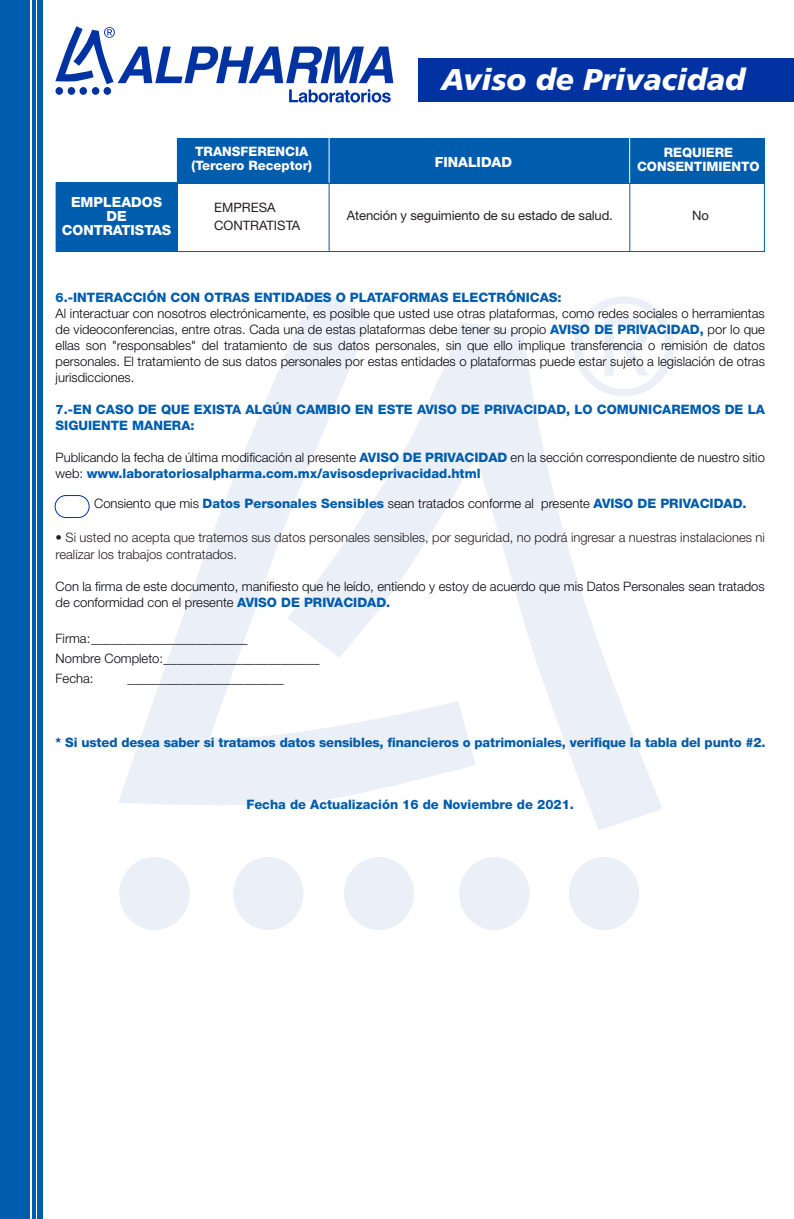
<style>
.page{position:relative;width:794px;height:1219px;background:#fff}
.page>*{position:absolute;margin:0;border:0;box-sizing:border-box;transform-origin:0 0}
.t1{font:italic 900 30px "Frutiger";color:#fff}
.t2{font:800 14px/14px "Helvetica Neue LT Std";color:#fff;text-align:center}
.t3{font:300 13px/16px "Helvetica Neue LT Std";color:#05060b}
.t4{font:800 13px/16px "Helvetica Neue LT Std";color:#005cac}
.t5{font:300 13px/17.5px "Helvetica Neue LT Std";color:#241f1f}
.t6{font:13px/18px "Helvetica Neue LT Std";letter-spacing:-.01em;color:#241f1f}
.t7{font:800 13px/14px "Helvetica Neue LT Std";color:#fff;text-align:center}
.s1{font-weight:800;color:#005cac}
</style>
<div class="page">
<svg style="left:118px;top:289px;width:254px;height:516px"></svg>
<div style="left:119px;top:857px;width:71px;height:73px;background:#ebeff7;border-radius:50%"></div>
<div style="left:233px;top:857px;width:70px;height:73px;background:#ebeff7;border-radius:50%"></div>
<div style="left:344px;top:857px;width:70px;height:73px;background:#ebeff7;border-radius:50%"></div>
<div style="left:459px;top:857px;width:70px;height:73px;background:#ebeff7;border-radius:50%"></div>
<div style="left:569px;top:857px;width:70px;height:73px;background:#ebeff7;border-radius:50%"></div>
<svg style="left:287px;top:322px;width:375px;height:508px"></svg>
<svg style="left:573px;top:296px;width:101px;height:100px"></svg>
<hr style="left:32px;top:0;width:4px;height:1219px;background:#005cac">
<div style="left:0;top:0;width:30px;height:1219px;background:#005cac"></div>
<div style="left:38px;top:0;width:5px;height:1219px;background:#005cac"></div>
<div style="left:418px;top:58px;width:376px;height:43px;background:#0033a1"></div>
<svg style="left:55px;top:26px;width:338px;height:77px"></svg>
<div style="left:56px;top:182px;width:709px;height:70px;background:#fff;border:1px solid #005cac"></div>
<div style="left:178px;top:138px;width:587px;height:45px;background:#005cac"></div>
<div style="left:57px;top:182px;width:121px;height:69px;background:#005cac"></div>
<hr style="left:629px;top:165px;width:1px;height:86px;background:#005cac">
<hr style="left:328px;top:164px;width:1px;height:87px;background:#005cac">
<hr style="left:177px;top:138px;width:1px;height:113px;background:#005cac">
<hr style="left:328px;top:138px;width:1px;height:45px;background:#fff">
<hr style="left:629px;top:137px;width:1px;height:46px;background:#fff">
<div style="left:55px;top:495px;width:35px;height:23px;border:1px solid #0033a1;border-radius:11px"></div>
<p class="t7" style="left:191px;top:145px;width:122px;text-align:left">TRANSFERENCIA (Tercero Receptor)</p>
<h1 class="t1" style="left:441px;top:62px;width:305px">Aviso de Privacidad</h1>
<p class="t2" style="left:435px;top:155px;width:79px">FINALIDAD</p>
<p class="t7" style="left:637px;top:145px;width:124px">REQUIERE<br>CONSENTIMIENTO</p>
<p class="t2" style="left:62px;top:195px;width:111px">EMPLEADOS<br>DE<br>CONTRATISTAS</p>
<p class="t6" style="left:214px;top:199px;width:88px">EMPRESA<br>CONTRATISTA</p>
<p class="t6" style="left:692px;top:207px;width:18px">No</p>
<p class="t6" style="left:347px;top:206px;width:267px">Atención y seguimiento de su estado de salud.</p>
<p class="t4" style="left:56px;top:290px;width:507px">6.-INTERACCIÓN CON OTRAS ENTIDADES O PLATAFORMAS ELECTRÓNICAS:</p>
<p class="t3" style="left:56px;top:305px;width:711px;text-align:justify">Al interactuar con nosotros electrónicamente, es posible que usted use otras plataformas, como redes sociales o herramientas de videoconferencias, entre otras. Cada una de estas plataformas debe tener su propio <span class="s1">AVISO DE PRIVACIDAD,</span> por lo que ellas son "responsables" del tratamiento de sus datos personales, sin que ello implique transferencia o remisión de datos personales. El tratamiento de sus datos personales por estas entidades o plataformas puede estar sujeto a legislación de otras jurisdicciones.</p>
<p class="t4" style="left:56px;top:402px;width:710px">7.-EN CASO DE QUE EXISTA ALGÚN CAMBIO EN ESTE AVISO DE PRIVACIDAD, LO COMUNICAREMOS DE LA<br>SIGUIENTE MANERA:</p>
<p class="t3" style="left:56px;top:449px;width:711px">Publicando la fecha de última modificación al presente <span class="s1">AVISO DE PRIVACIDAD</span> en la sección correspondiente de nuestro sitio web: <span class="s1">www.laboratoriosalpharma.com.mx/avisosdeprivacidad.html</span></p>
<p class="t3" style="left:94px;top:495px;width:654px">Consiento que mis <span class="s1">Datos Personales Sensibles</span> sean tratados conforme al presente <span class="s1">AVISO DE PRIVACIDAD.</span></p>
<p class="t5" style="left:56px;top:528px;width:711px">• Si usted no acepta que tratemos sus datos personales sensibles, por seguridad, no podrá ingresar a nuestras instalaciones ni realizar los trabajos contratados.</p>
<p class="t3" style="left:56px;top:578px;width:710px">Con la firma de este documento, manifiesto que he leído, entiendo y estoy de acuerdo que mis Datos Personales sean tratados de conformidad con el presente <span class="s1">AVISO DE PRIVACIDAD.</span></p>
<p class="t3" style="left:56px;top:628px;width:266px;line-height:20px">Firma: ________________________<br>Nombre Completo: ________________________<br>Fecha:</p>
<p class="t3" style="left:128px;top:670px;width:157px">________________________</p>
<p class="t4" style="left:56px;top:735px;width:711px">* Si usted desea saber si tratamos datos sensibles, financieros o patrimoniales, verifique la tabla del punto #2.</p>
<p class="t4" style="left:246px;top:797px;width:329px">Fecha de Actualización 16 de Noviembre de 2021.</p>
</div>
